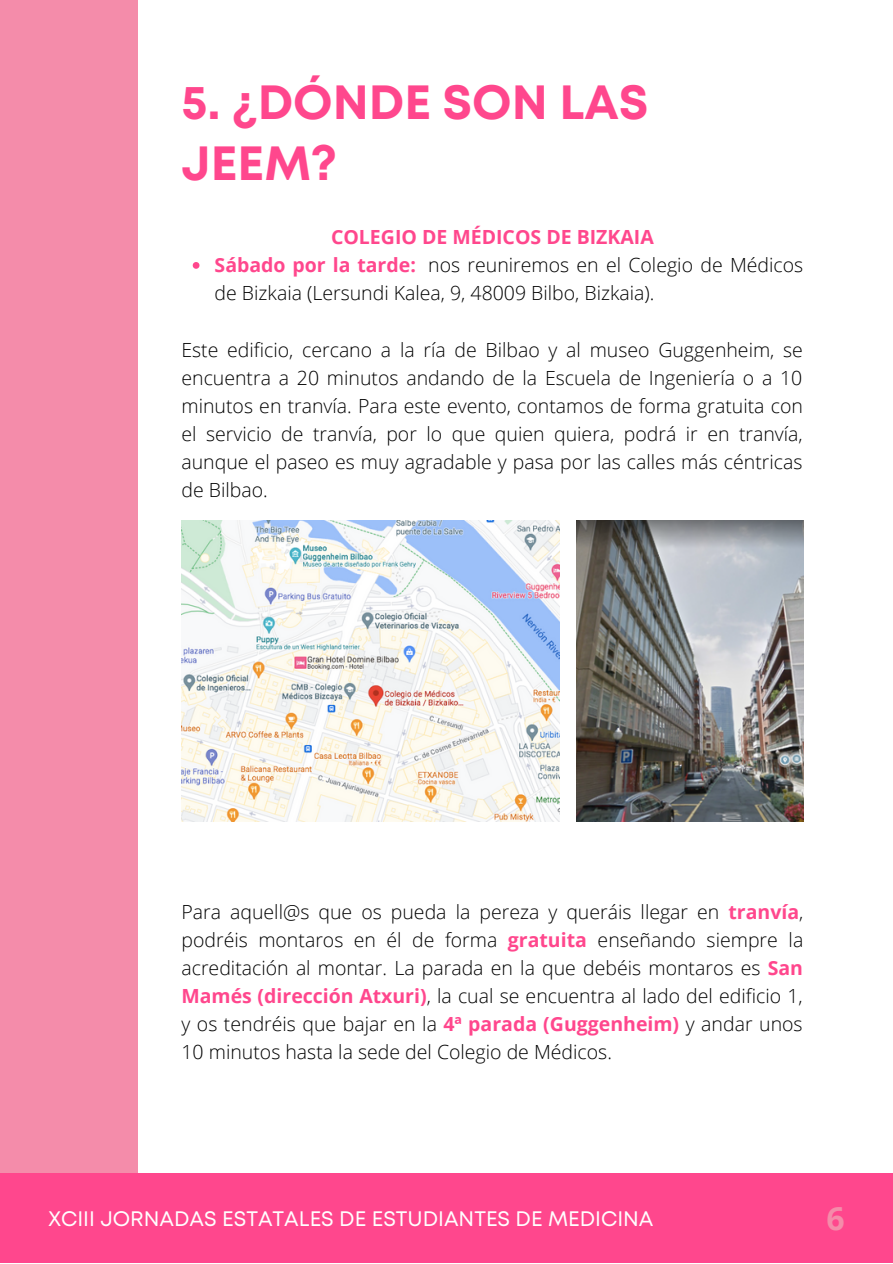
<style>
.page{position:relative;width:893px;height:1264px;background:#fff}
.page>*{position:absolute;margin:0;border:0;box-sizing:border-box;transform-origin:0 0}
.t1{font:700 48px/61.8px "Mont";color:#ff478d}
.t2{font:700 31.95px "Open Sans";color:#f48caa}
.t3{font:21px "Mont";color:#fff}
.t4{font:300 19.5px/28px "Open Sans";color:#000;text-align:justify}
.t5{font:700 19.5px "Open Sans";color:#ff478d}
.s1{font-weight:700;color:#ff478d}
</style>
<div class="page">
<div style="left:0;top:0;width:137px;height:1262px;background:#f48caa"></div>
<svg style="left:193px;top:262px;width:6px;height:7px"></svg>
<div style="left:0;top:1173px;width:892px;height:89px;background:#ff478d"></div>
<img style="left:181px;top:521px;width:378px;height:300px">
<img style="left:577px;top:521px;width:226px;height:300px">
<h1 class="t1" style="left:181px;top:74px;width:468px">5. ¿DÓNDE SON LAS<br>JEEM?</h1>
<p class="t5" style="left:331px;top:223px;width:324px">COLEGIO DE MÉDICOS DE BIZKAIA</p>
<p class="t4" style="left:214px;top:250px;width:590px"><span class="s1">Sábado por la tarde:</span> nos reuniremos en el Colegio de Médicos de Bizkaia (Lersundi Kalea, 9, 48009 Bilbo, Bizkaia).</p>
<p class="t4" style="left:181px;top:335px;width:623px">Este edificio, cercano a la ría de Bilbao y al museo Guggenheim, se encuentra a 20 minutos andando de la Escuela de Ingeniería o a 10 minutos en tranvía. Para este evento, contamos de forma gratuita con el servicio de tranvía, por lo que quien quiera, podrá ir en tranvía, aunque el paseo es muy agradable y pasa por las calles más céntricas de Bilbao.</p>
<p class="t4" style="left:181px;top:897px;width:623px">Para aquell@s que os pueda la pereza y queráis llegar en <span class="s1">tranvía</span>, podréis montaros en él de forma <span class="s1">gratuita</span> enseñando siempre la acreditación al montar. La parada en la que debéis montaros es <span class="s1">San Mamés (dirección Atxuri)</span>, la cual se encuentra al lado del edificio 1, y os tendréis que bajar en la <span class="s1">4ª parada (Guggenheim)</span> y andar unos 10 minutos hasta la sede del Colegio de Médicos.</p>
<p class="t3" style="left:48px;top:1210px;width:606px">XCIII JORNADAS ESTATALES DE ESTUDIANTES DE MEDICINA</p>
<h2 class="t2" style="left:826px;top:1195px;width:20px">6</h2>
</div>
